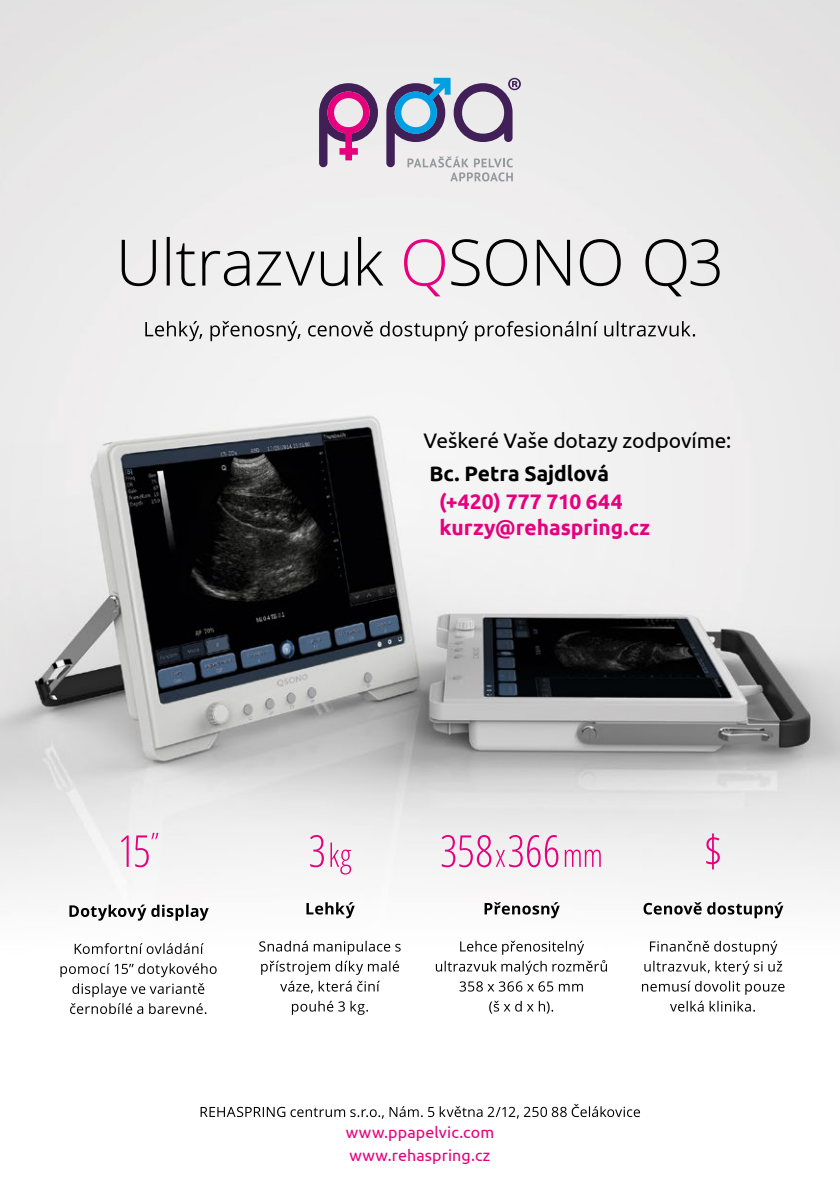
<style>
.page{position:relative;width:840px;height:1191px;background:#fff}
.page>*{position:absolute;margin:0;border:0;box-sizing:border-box;transform-origin:0 0}
.t1{font:700 21px/26px "Ubuntu";color:#e6007d}
.t2{font:21px "Ubuntu";letter-spacing:-.005em;color:#000}
.t3{font:700 21px "Ubuntu";letter-spacing:-.005em;color:#000}
.t4{font:16px/22.4px "Ubuntu";letter-spacing:.005em;color:#e6007d}
</style>
<div class="page">
<img style="left:0;top:0;width:839px;height:1119px">
<svg style="left:145px;top:321px;width:549px;height:20px"></svg>
<svg style="left:451px;top:239px;width:268px;height:57px"></svg>
<svg style="left:404px;top:239px;width:40px;height:57px"></svg>
<svg style="left:122px;top:237px;width:261px;height:49px"></svg>
<svg style="left:669px;top:1000px;width:85px;height:11px"></svg>
<svg style="left:641px;top:980px;width:143px;height:14px"></svg>
<svg style="left:644px;top:960px;width:137px;height:14px"></svg>
<svg style="left:649px;top:940px;width:128px;height:14px"></svg>
<svg style="left:643px;top:902px;width:140px;height:16px"></svg>
<svg style="left:705px;top:833px;width:14px;height:36px"></svg>
<svg style="left:489px;top:1000px;width:64px;height:13px"></svg>
<svg style="left:459px;top:981px;width:123px;height:10px"></svg>
<svg style="left:435px;top:960px;width:171px;height:14px"></svg>
<svg style="left:460px;top:940px;width:123px;height:14px"></svg>
<svg style="left:484px;top:902px;width:75px;height:16px"></svg>
<svg style="left:441px;top:835px;width:159px;height:32px"></svg>
<svg style="left:292px;top:1000px;width:76px;height:14px"></svg>
<svg style="left:280px;top:980px;width:99px;height:13px"></svg>
<svg style="left:261px;top:960px;width:138px;height:14px"></svg>
<svg style="left:259px;top:940px;width:141px;height:14px"></svg>
<svg style="left:306px;top:902px;width:48px;height:16px"></svg>
<svg style="left:310px;top:835px;width:41px;height:39px"></svg>
<svg style="left:70px;top:1003px;width:136px;height:11px"></svg>
<svg style="left:72px;top:983px;width:132px;height:14px"></svg>
<svg style="left:60px;top:963px;width:156px;height:14px"></svg>
<svg style="left:75px;top:943px;width:128px;height:11px"></svg>
<svg style="left:69px;top:904px;width:139px;height:16px"></svg>
<svg style="left:121px;top:833px;width:37px;height:34px"></svg>
<svg style="left:200px;top:1103px;width:439px;height:15px"></svg>
<svg style="left:319px;top:83px;width:59px;height:84px;background:#b47aa6"></svg>
<svg style="left:386px;top:78px;width:134px;height:103px;background:#b0b4c5"></svg>
<h1 class="t2" style="left:423px;top:428px;width:309px">Veškeré Vaše dotazy zodpovíme:</h1>
<h1 class="t3" style="left:429px;top:460px;width:181px">Bc. Petra Sajdlová</h1>
<h1 class="t1" style="left:439px;top:488px;width:212px">(+420) 777 710 644 kurzy@rehaspring.cz</h1>
<p class="t4" style="left:345px;top:1120px;width:150px">www.ppapelvic.com www.rehaspring.cz</p>
</div>
